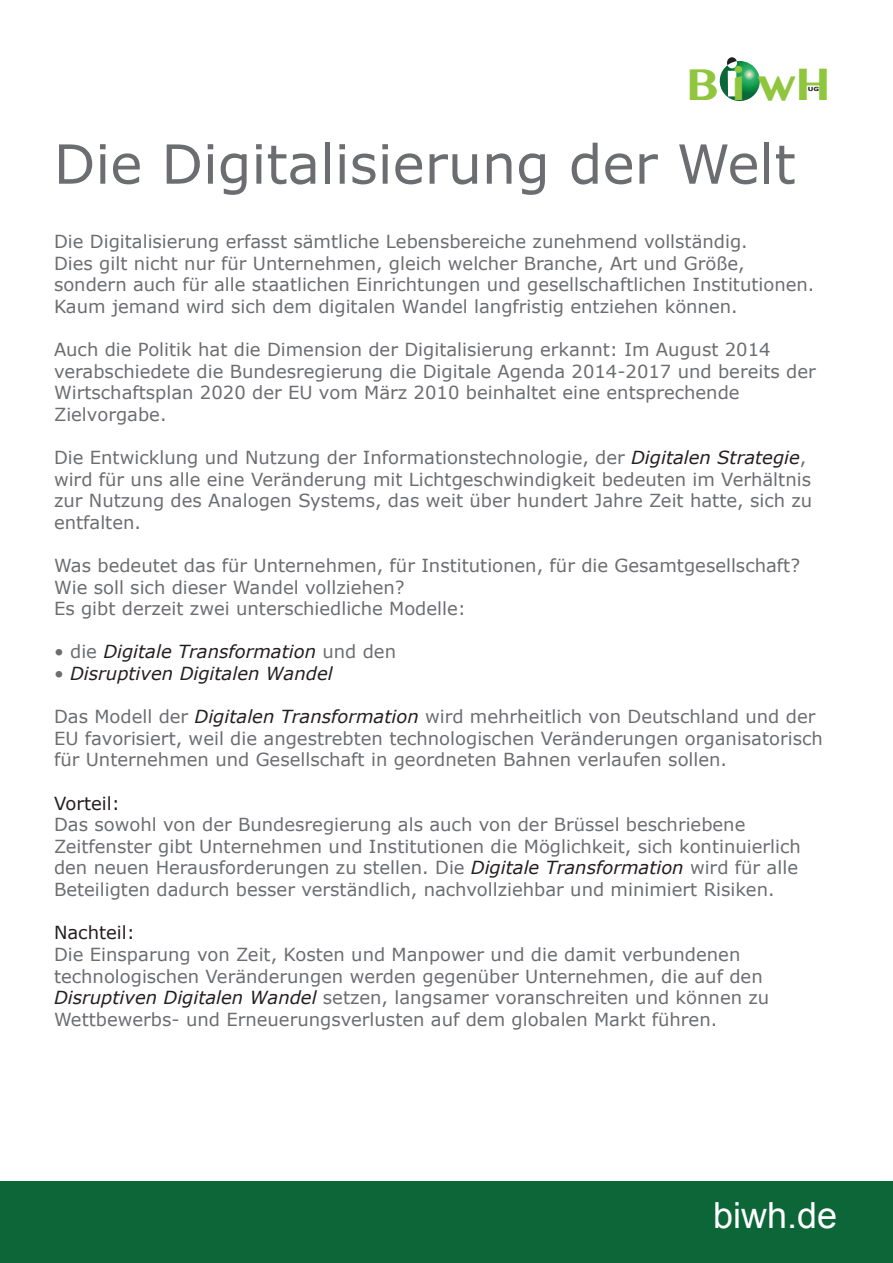
<style>
.page{position:relative;width:893px;height:1263px;background:#fff}
.page>*{position:absolute;margin:0;border:0;box-sizing:border-box;transform-origin:0 0}
.t1{font:54px "Verdana";color:#6c6d70}
.t2{font:700 44.55px "Oriya MN";color:#90c63d}
.t3{font:36px "Arial";color:#fff}
.t4{font:18px/21.6px "Verdana";color:#6c6d70}
.t5{font:italic 18px "Verdana";color:#231f20}
.t6{font:18px "Verdana";color:#231f20}
.t7{font:700 5.7px "Verdana";color:#231f20;scale:1.25 1}
.s1{font-style:italic;color:#231f20}
.s2{font-style:normal;color:#6c6d70}
</style>
<div class="page">
<div style="left:0;top:1181px;width:893px;height:82px;background:#0c6638"></div>
<svg style="left:719px;top:57px;width:41px;height:45px"></svg>
<h2 class="t2" style="left:686px;top:58px;width:146px">B i wH</h2>
<p class="t7" style="left:808px;top:85px;width:11px">UG</p>
<h1 class="t1" style="left:54px;top:130px;width:743px">Die Digitalisierung der Welt</h1>
<p class="t4" style="left:54px;top:231px;width:762px">Die Digitalisierung erfasst sämtliche Lebensbereiche zunehmend vollständig.<br>Dies gilt nicht nur für Unternehmen, gleich welcher Branche, Art und Größe, sondern auch für alle staatlichen Einrichtungen und gesellschaftlichen Institutionen.<br>Kaum jemand wird sich dem digitalen Wandel langfristig entziehen können.</p>
<p class="t4" style="left:54px;top:339px;width:763px">Auch die Politik hat die Dimension der Digitalisierung erkannt: Im August 2014 verabschiedete die Bundesregierung die Digitale Agenda 2014-2017 und bereits der Wirtschaftsplan 2020 der EU vom März 2010 beinhaltet eine entsprechende Zielvorgabe.</p>
<p class="t4" style="left:54px;top:447px;width:760px">Die Entwicklung und Nutzung der Informationstechnologie, der <span class="s1">Digitalen Strategie</span>, wird für uns alle eine Veränderung mit Lichtgeschwindigkeit bedeuten im Verhältnis zur Nutzung des Analogen Systems, das weit über hundert Jahre Zeit hatte, sich zu entfalten.</p>
<p class="t4" style="left:54px;top:555px;width:748px">Was bedeutet das für Unternehmen, für Institutionen, für die Gesamtgesellschaft?<br>Wie soll sich dieser Wandel vollziehen?<br>Es gibt derzeit zwei unterschiedliche Modelle:</p>
<p class="t5" style="left:54px;top:640px;width:344px"><span class="s2">• die</span> Digitale Transformation <span class="s2">und den</span></p>
<p class="t5" style="left:54px;top:662px;width:280px"><span class="s2">•</span> Disruptiven Digitalen Wandel</p>
<p class="t4" style="left:54px;top:706px;width:770px">Das Modell der <span class="s1">Digitalen Transformation</span> wird mehrheitlich von Deutschland und der<br>EU favorisiert, weil die angestrebten technologischen Veränderungen organisatorisch für Unternehmen und Gesellschaft in geordneten Bahnen verlaufen sollen.</p>
<p class="t6" style="left:54px;top:792px;width:67px">Vorteil:</p>
<p class="t4" style="left:54px;top:814px;width:748px">Das sowohl von der Bundesregierung als auch von der Brüssel beschriebene Zeitfenster gibt Unternehmen und Institutionen die Möglichkeit, sich kontinuierlich den neuen Herausforderungen zu stellen. Die <span class="s1">Digitale Transformation</span> wird für alle Beteiligten dadurch besser verständlich, nachvollziehbar und minimiert Risiken.</p>
<p class="t6" style="left:54px;top:921px;width:82px">Nachteil:</p>
<p class="t4" style="left:54px;top:944px;width:717px">Die Einsparung von Zeit, Kosten und Manpower und die damit verbundenen technologischen Veränderungen werden gegenüber Unternehmen, die auf den <span class="s1">Disruptiven Digitalen Wandel</span> setzen, langsamer voranschreiten und können zu Wettbewerbs- und Erneuerungsverlusten auf dem globalen Markt führen.</p>
<h3 class="t3" style="left:713px;top:1192px;width:126px">biwh.de</h3>
</div>
